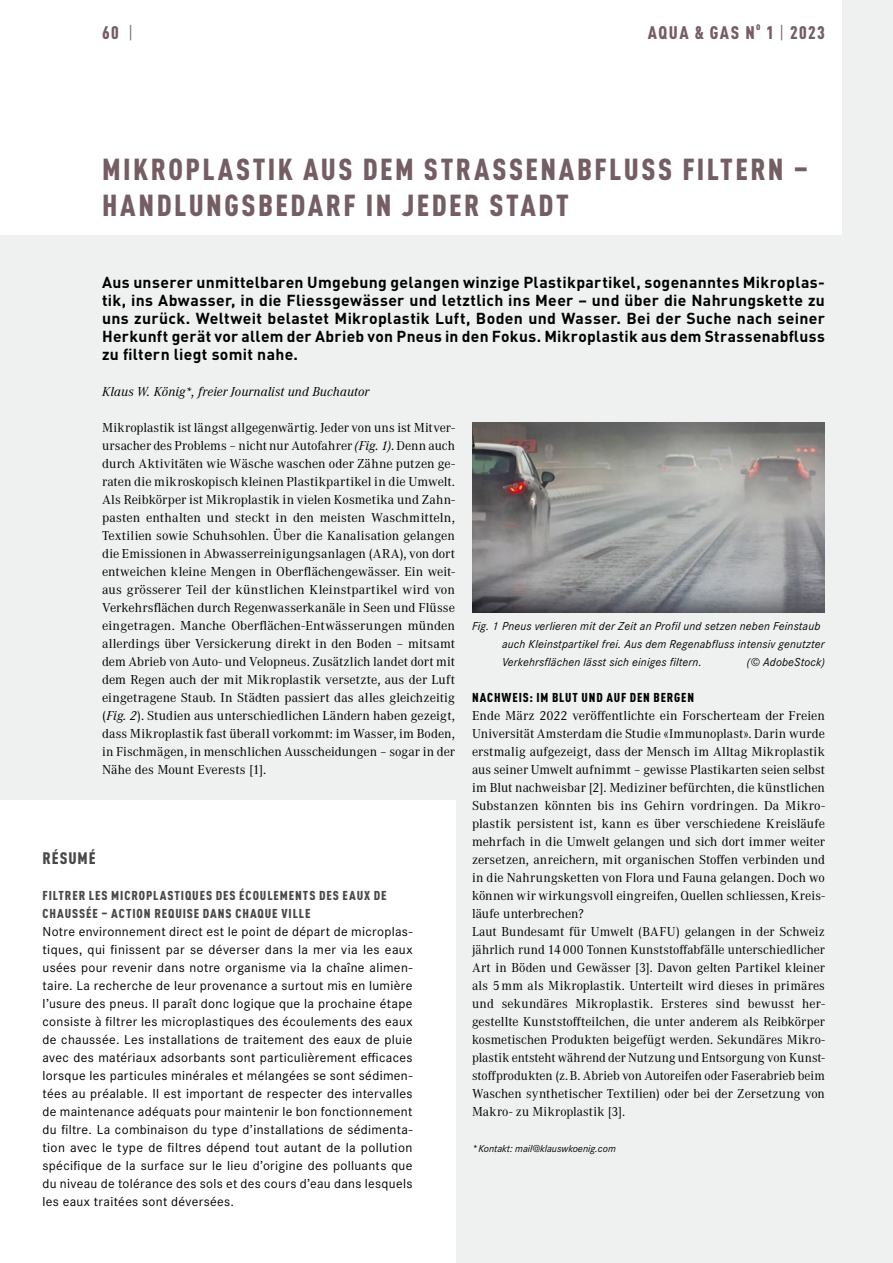
<style>
.page{position:relative;width:893px;height:1263px;background:#eff0f0}
.page>*{position:absolute;margin:0;border:0;box-sizing:border-box;transform-origin:0 0}
.t1{font:900 condensed 30px/36px "DINOT";letter-spacing:.085em;color:#745e64}
.t2{font:900 condensed 18px "DINOT";letter-spacing:.08em;color:#745e64}
.t3{font:900 condensed 16.5px "DINOT";letter-spacing:.055em;color:#474847}
.t4{font:700 15.75px/18px "DINOT";letter-spacing:.02em;color:#000;text-align:justify}
.t5{font:13.5px/18px "Corporate A";letter-spacing:.005em;color:#000}
.t6{font:13.5px/18px "Corporate S";letter-spacing:.025em;color:#000;text-align:justify}
.t7{font:italic 13.5px "Corporate A";letter-spacing:.005em;color:#000}
.t8{font:900 condensed 12.75px/18px "DINOT";letter-spacing:.07em;color:#474847}
.t9{font:900 condensed 12.75px "DINOT";letter-spacing:.07em;color:#000}
.t10{font:italic 12px/18px "Corporate S";letter-spacing:.015em;color:#000}
.t11{font:italic 10.5px "Corporate S";color:#000}
.t12{font:900 condensed 10.5px "DINOT";color:#745e64}
.s1{font-weight:400}
.s2{font-style:italic}
</style>
<div class="page">
<div style="left:0;top:801px;width:455px;height:462px;background:#fff"></div>
<div style="left:0;top:0;width:842px;height:234px;background:#fff"></div>
<img style="left:472px;top:423px;width:353px;height:189px">
<h2 class="t2" style="left:102px;top:22px;width:32px">60 <span class="s1">|</span></h2>
<h2 class="t2" style="left:648px;top:22px;width:109px">AQUA &amp; GAS N</h2>
<p class="t12" style="left:756px;top:20px;width:6px">o</p>
<h2 class="t2" style="left:766px;top:22px;width:60px">1 <span class="s1">|</span> 2023</h2>
<h1 class="t1" style="left:102px;top:151px;width:707px">MIKROPLASTIK AUS DEM STRASSENABFLUSS FILTERN –<br>HANDLUNGSBEDARF IN JEDER STADT</h1>
<p class="t4" style="left:102px;top:273px;width:724px">Aus unserer unmittelbaren Umgebung gelangen winzige Plastikpartikel, sogenanntes Mikroplas&shy;tik, ins Abwasser, in die Fliessgewässer und letztlich ins Meer – und über die Nahrungskette zu uns zurück. Weltweit belastet Mikroplastik Luft, Boden und Wasser. Bei der Suche nach seiner Herkunft gerät vor allem der Abrieb von Pneus in den Fokus. Mikroplastik aus dem Strassenabfluss zu filtern liegt somit nahe.</p>
<p class="t7" style="left:102px;top:382px;width:269px">Klaus W. König*, freier Journalist und Buchautor</p>
<p class="t5" style="left:102px;top:418px;width:354px;text-align:justify">Mikroplastik ist längst allgegenwärtig. Jeder von uns ist Mitver&shy;ursacher des Problems – nicht nur Autofahrer <span class="s2">(Fig. 1)</span>. Denn auch durch Aktivitäten wie Wäsche waschen oder Zähne putzen ge&shy;raten die mikroskopisch kleinen Plastikpartikel in die Umwelt.<br>Als Reibkörper ist Mikroplastik in vielen Kosmetika und Zahn&shy;pasten enthalten und steckt in den meisten Waschmitteln, Textilien sowie Schuhsohlen. Über die Kanalisation gelangen die Emissionen in Abwasserreinigungsanlagen (ARA), von dort entweichen kleine Mengen in Oberflächengewässer. Ein weit&shy;aus grösserer Teil der künstlichen Kleinstpartikel wird von Verkehrsflächen durch Regenwasserkanäle in Seen und Flüsse eingetragen. Manche Oberflächen-Entwässerungen münden allerdings über Versickerung direkt in den Boden – mitsamt dem Abrieb von Auto- und Velopneus. Zusätzlich landet dort mit dem Regen auch der mit Mikroplastik versetzte, aus der Luft eingetragene Staub. In Städten passiert das alles gleichzeitig (<span class="s2">Fig. 2</span>). Studien aus unterschiedlichen Ländern haben gezeigt, dass Mikroplastik fast überall vorkommt: im Wasser, im Boden, in Fischmägen, in menschlichen Ausscheidungen – sogar in der Nähe des Mount Everests [1].</p>
<p class="t3" style="left:43px;top:848px;width:55px">RÉSUMÉ</p>
<p class="t8" style="left:43px;top:886px;width:346px">FILTRER LES MICROPLASTIQUES DES ÉCOULEMENTS DES EAUX DE<br>CHAUSSÉE – ACTION REQUISE DANS CHAQUE VILLE</p>
<p class="t6" style="left:43px;top:922px;width:372px">Notre environnement direct est le point de départ de microplas&shy;tiques, qui finissent par se déverser dans la mer via les eaux usées pour revenir dans notre organisme via la chaîne alimen&shy;taire. La recherche de leur provenance a surtout mis en lumière l’usure des pneus. Il paraît donc logique que la prochaine étape consiste à filtrer les microplastiques des écoulements des eaux de chaussée. Les installations de traitement des eaux de pluie avec des matériaux adsorbants sont particulièrement efficaces lorsque les particules minérales et mélangées se sont sédimen&shy;tées au préalable. Il est important de respecter des intervalles de maintenance adéquats pour maintenir le bon fonctionnement du filtre. La combinaison du type d’installations de sédimenta&shy;tion avec le type de filtres dépend tout autant de la pollution spécifique de la surface sur le lieu d’origine des polluants que du niveau de tolérance des sols et des cours d’eau dans lesquels les eaux traitées sont déversées.</p>
<p class="t10" style="left:502px;top:617px;width:324px;text-indent:-30px">Fig. 1 Pneus verlieren mit der Zeit an Profil und setzen neben Feinstaub auch Kleinstpartikel frei. Aus dem Regenabfluss intensiv genutzter<br>Verkehrsflächen lässt sich einiges filtern.</p>
<p class="t10" style="left:747px;top:653px;width:80px">(© AdobeStock)</p>
<p class="t9" style="left:472px;top:690px;width:223px">NACHWEIS: IM BLUT UND AUF DEN BERGEN</p>
<p class="t5" style="left:472px;top:706px;width:354px">Ende März 2022 veröffentlichte ein Forscherteam der Freien Universität Amsterdam die Studie «Immunoplast». Darin wurde erstmalig aufgezeigt, dass der Mensch im Alltag Mikroplastik aus seiner Umwelt aufnimmt – gewisse Plastikarten seien selbst im Blut nachweisbar [2]. Mediziner befürchten, die künstlichen Substanzen könnten bis ins Gehirn vordringen. Da Mikro&shy;plastik persistent ist, kann es über verschiedene Kreisläufe mehrfach in die Umwelt gelangen und sich dort immer weiter zersetzen, anreichern, mit organischen Stoffen verbinden und in die Nahrungsketten von Flora und Fauna gelangen. Doch wo können wir wirkungsvoll eingreifen, Quellen schliessen, Kreis&shy;läufe unterbrechen?<br>Laut Bundesamt für Umwelt (BAFU) gelangen in der Schweiz jährlich rund 14 000 Tonnen Kunststoffabfälle unterschiedlicher Art in Böden und Gewässer [3]. Davon gelten Partikel kleiner als 5 mm als Mikroplastik. Unterteilt wird dieses in primäres und sekundäres Mikroplastik. Ersteres sind bewusst her&shy;gestellte Kunststoffteilchen, die unter anderem als Reibkörper kosmetischen Produkten beigefügt werden. Sekundäres Mikro&shy;plastik entsteht während der Nutzung und Entsorgung von Kunst&shy;stoffprodukten (z. B. Abrieb von Autoreifen oder Faserabrieb beim Waschen synthetischer Textilien) oder bei der Zersetzung von Makro- zu Mikroplastik [3].</p>
<p class="t11" style="left:472px;top:1142px;width:145px">* Kontakt: mail@klauswkoenig.com</p>
</div>
